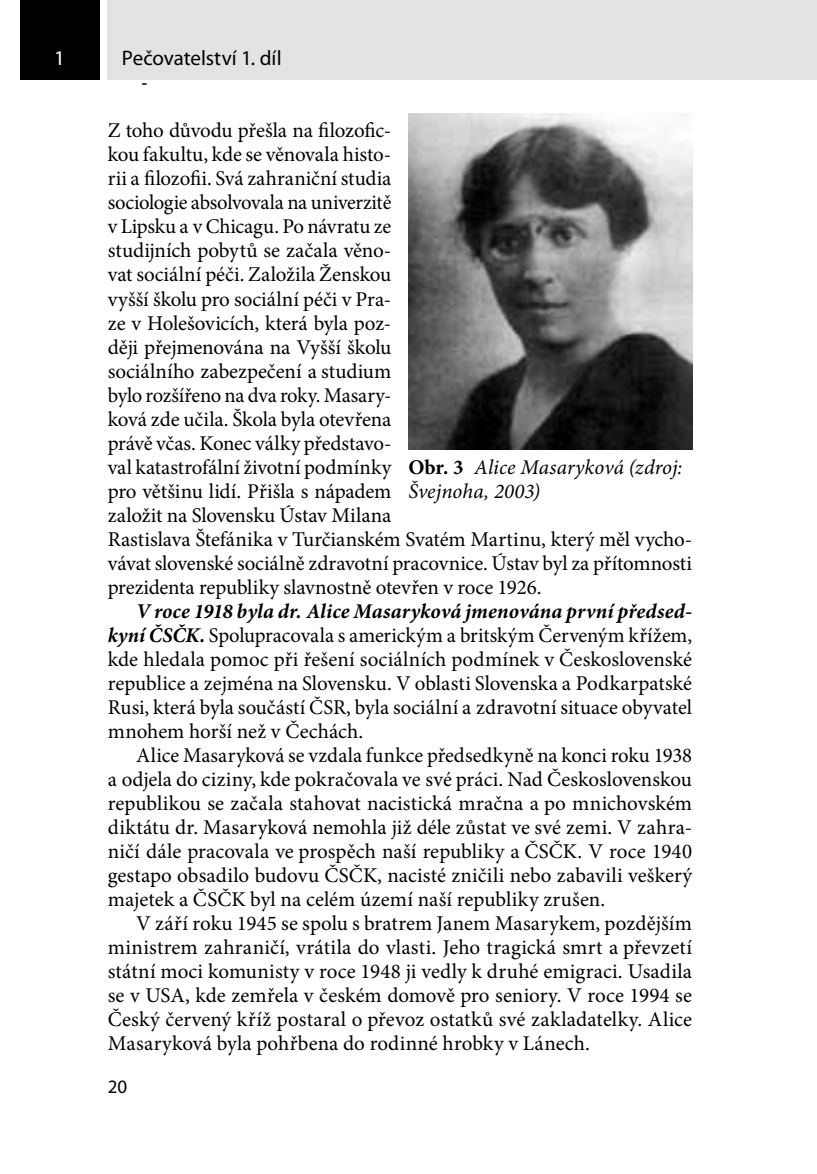
<style>
.page{position:relative;width:817px;height:1174px;background:#fff}
.page>*{position:absolute;margin:0;border:0;box-sizing:border-box;transform-origin:0 0}
.text{font:21px/24px "Minion Pro";letter-spacing:.005em;color:#000;text-align:justify}
.text_1__odstavec{font:21px/24px "Minion Pro";letter-spacing:-.005em;color:#000}
.tabulka_obrazek_popi{font:italic 21px/24px "Minion Pro";color:#000}
.t1{font:21px "Myriad Pro";color:#000}
.t2{font:21px "Myriad Pro";color:#fff}
.t3{font:19px "Myriad Pro";color:#000}
.t4{font:16px "Arial";color:#000}
.s1{font-weight:700;font-style:italic}
.s2{font-weight:700;font-style:normal}
</style>
<div class="page">
<div style="left:20px;top:0;width:79px;height:79px;background:#000"></div>
<div style="left:108px;top:0;width:708px;height:79px;background:#e3e3e3"></div>
<img style="left:408px;top:113px;width:284px;height:336px">
<p class="t2" style="left:54px;top:45px;width:12px">1</p>
<p class="t1" style="left:122px;top:45px;width:161px">Pečovatelství 1. díl</p>
<p class="t4" style="left:142px;top:71px;width:7px">-</p>
<p class="text_1__odstavec" style="left:108px;top:119px;width:585px">Z toho důvodu přešla na filozofic-<br>kou fakultu, kde se věnovala histo-<br>rii a filozofii. Svá zahraniční studia<br>sociologie absolvovala na univerzitě<br>v Lipsku a v Chicagu. Po návratu ze<br>studijních pobytů se začala věno-<br>vat sociální péči. Založila Ženskou<br>vyšší školu pro sociální péči v Pra-<br>ze v Holešovicích, která byla poz-<br>ději přejmenována na Vyšší školu<br>sociálního zabezpečení a studium<br>bylo rozšířeno na dva roky. Masary-<br>ková zde učila. Škola byla otevřena<br>právě včas. Konec války představo-<br>val katastrofální životní podmínky<br>pro většinu lidí. Přišla s nápadem<br>založit na Slovensku Ústav Milana<br>Rastislava Štefánika v Turčianském Svatém Martinu, který měl vycho&shy;vávat slovenské sociálně zdravotní pracovnice. Ústav byl za přítomnosti prezidenta republiky slavnostně otevřen v roce 1926.</p>
<p class="text" style="left:108px;top:599px;width:585px;text-indent:28px"><span class="s1">V roce 1918 byla dr. Alice Masaryková jmenována první předsed&shy;kyní ČSČK.</span> Spolupracovala s americkým a britským Červeným křížem, kde hledala pomoc při řešení sociálních podmínek v Československé republice a zejména na Slovensku. V oblasti Slovenska a Podkarpatské Rusi, která byla součástí ČSR, byla sociální a zdravotní situace obyvatel mnohem horší než v Čechách.</p>
<p class="text" style="left:108px;top:743px;width:586px;text-indent:28px">Alice Masaryková se vzdala funkce předsedkyně na konci roku 1938 a odjela do ciziny, kde pokračovala ve své práci. Nad Československou republikou se začala stahovat nacistická mračna a po mnichovském diktátu dr. Masaryková nemohla již déle zůstat ve své zemi. V zahra&shy;ničí dále pracovala ve prospěch naší republiky a ČSČK. V roce 1940 gestapo obsadilo budovu ČSČK, nacisté zničili nebo zabavili veškerý majetek a ČSČK byl na celém území naší republiky zrušen.</p>
<p class="text" style="left:108px;top:911px;width:585px;text-indent:28px">V září roku 1945 se spolu s bratrem Janem Masarykem, pozdějším ministrem zahraničí, vrátila do vlasti. Jeho tragická smrt a převzetí státní moci komunisty v roce 1948 ji vedly k druhé emigraci. Usadila se v USA, kde zemřela v českém domově pro seniory. V roce 1994 se Český červený kříž postaral o převoz ostatků své zakladatelky. Alice Masaryková byla pohřbena do rodinné hrobky v Lánech.</p>
<p class="tabulka_obrazek_popi" style="left:408px;top:455px;width:275px"><span class="s2">Obr. 3</span> Alice Masaryková (zdroj:<br>Švejnoha, 2003)</p>
<p class="t3" style="left:108px;top:1074px;width:21px">20</p>
</div>
